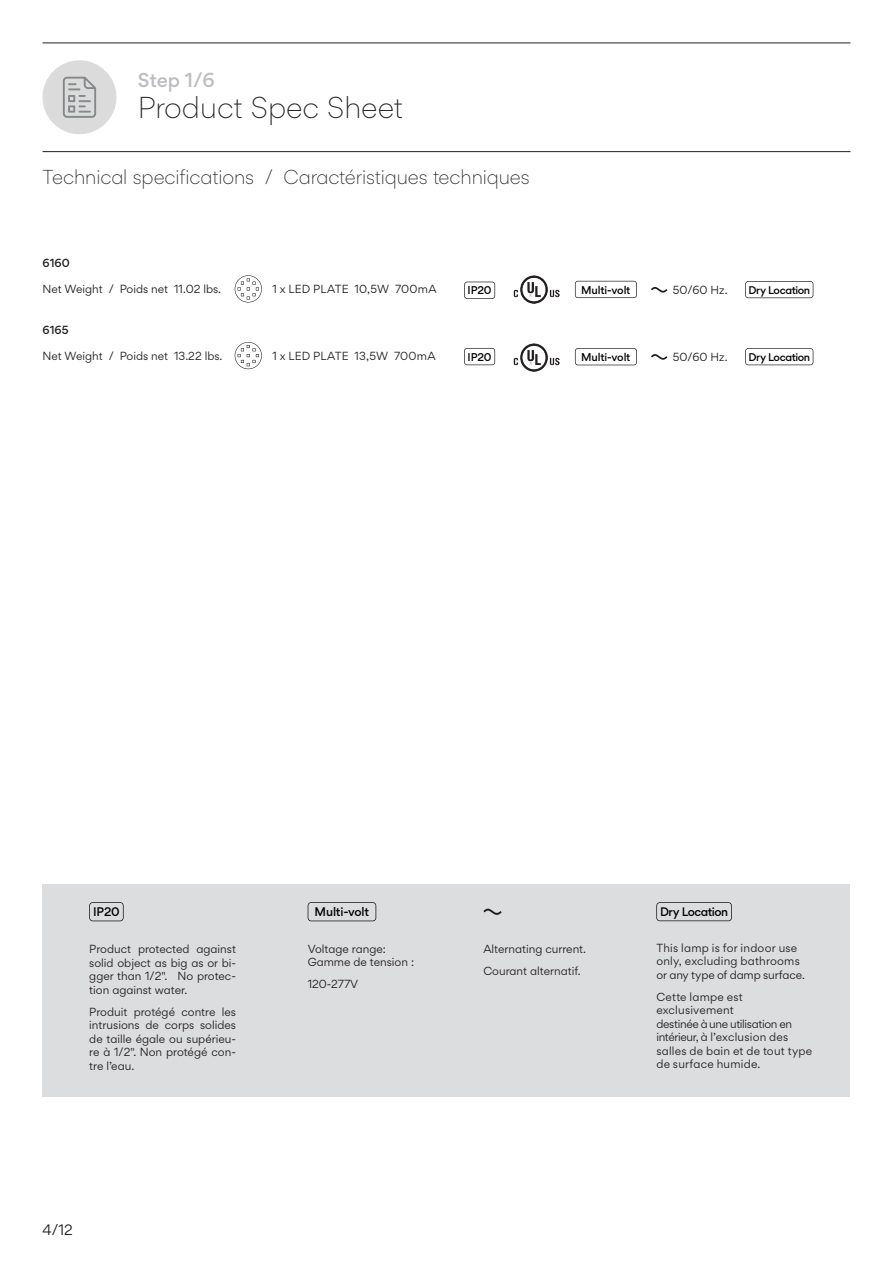
<style>
.page{position:relative;width:893px;height:1263px;background:#fff}
.page>*{position:absolute;margin:0;border:0;box-sizing:border-box;transform-origin:0 0}
.Texto_Ficha_Tripa_20{font:300 27px "Gordita";color:#231f20}
.t1{font:300 18px "Gordita";letter-spacing:-.005em;color:#231f20}
.Texto_Ficha_Tripa_20-2{font:500 18px "Gordita";color:#bcbdc0}
.t2{font:13.5px "Gordita";color:#231f20}
.t3{font:500 11.1px "Gordita";letter-spacing:-.025em;color:#010101}
.t4{font:10.5px/13.5px "Gordita";color:#231f20;text-align:justify}
.t5{font:10.5px/13.5px "Gordita";letter-spacing:.02em;color:#231f20}
.t6{font:500 10.5px "Gordita";color:#231f20}
.t7{font:500 10.05px "Gordita";letter-spacing:-.015em;color:#010101}
.t8{font:500 9.9px "Gordita";letter-spacing:-.04em;color:#010101}
</style>
<div class="page">
<hr style="left:43px;top:43px;width:807px;height:1px;background:#231f20">
<div style="left:43px;top:60px;width:73px;height:74px;background:#dadbda;border-radius:50%"></div>
<svg style="left:63px;top:77px;width:33px;height:41px"></svg>
<hr style="left:43px;top:151px;width:807px;height:1px;background:#231f20">
<svg style="left:464px;top:282px;width:31px;height:17px"></svg>
<svg style="left:464px;top:348px;width:31px;height:17px"></svg>
<img style="left:513px;top:276px;width:47px;height:28px">
<img style="left:513px;top:343px;width:47px;height:28px">
<svg style="left:745px;top:348px;width:68px;height:17px"></svg>
<svg style="left:745px;top:281px;width:68px;height:17px"></svg>
<svg style="left:235px;top:275px;width:27px;height:27px"></svg>
<svg style="left:235px;top:342px;width:27px;height:27px"></svg>
<svg style="left:651px;top:287px;width:16px;height:6px"></svg>
<svg style="left:651px;top:354px;width:16px;height:6px"></svg>
<svg style="left:575px;top:281px;width:62px;height:17px"></svg>
<svg style="left:575px;top:348px;width:62px;height:17px"></svg>
<div style="left:43px;top:884px;width:807px;height:213px;background:#dcdddf"></div>
<svg style="left:89px;top:902px;width:35px;height:19px"></svg>
<svg style="left:656px;top:902px;width:76px;height:19px"></svg>
<svg style="left:483px;top:909px;width:19px;height:6px"></svg>
<svg style="left:308px;top:902px;width:68px;height:19px"></svg>
<p class="Texto_Ficha_Tripa_20-2" style="left:138px;top:66px;width:79px">Step 1/6</p>
<p class="Texto_Ficha_Tripa_20" style="left:138px;top:88px;width:267px">Product Spec Sheet</p>
<p class="t1" style="left:43px;top:164px;width:489px">Technical specifications / Caractéristiques techniques</p>
<p class="t6" style="left:43px;top:255px;width:29px">6160</p>
<p class="t4" style="left:43px;top:282px;width:180px">Net Weight / Poids net 11.02 lbs.</p>
<p class="t6" style="left:43px;top:322px;width:28px">6165</p>
<p class="t4" style="left:272px;top:281px;width:166px">1 x LED PLATE 10,5W 700mA</p>
<p class="t7" style="left:468px;top:283px;width:26px">IP20</p>
<p class="t7" style="left:581px;top:282px;width:51px">Multi-volt</p>
<p class="t4" style="left:673px;top:283px;width:56px">50/60 Hz.</p>
<p class="t8" style="left:748px;top:283px;width:63px">Dry Location</p>
<p class="t4" style="left:272px;top:349px;width:165px">1 x LED PLATE 13,5W 700mA</p>
<p class="t4" style="left:43px;top:349px;width:181px">Net Weight / Poids net 13.22 lbs.</p>
<p class="t8" style="left:748px;top:350px;width:63px">Dry Location</p>
<p class="t4" style="left:673px;top:350px;width:56px">50/60 Hz.</p>
<p class="t7" style="left:581px;top:349px;width:51px">Multi-volt</p>
<p class="t7" style="left:468px;top:349px;width:26px">IP20</p>
<p class="t3" style="left:93px;top:904px;width:28px">IP20</p>
<p class="t4" style="left:89px;top:942px;width:148px">Product protected against solid object as big as or bi&shy;gger than 1/2". No protec&shy;tion against water.</p>
<p class="t4" style="left:89px;top:1004px;width:148px">Produit protégé contre les intrusions de corps solides de taille égale ou supérieu&shy;re à 1/2". Non protégé con&shy;tre l’eau.</p>
<p class="t2" style="left:43px;top:1220px;width:32px">4/12</p>
<p class="t3" style="left:315px;top:904px;width:56px">Multi-volt</p>
<p class="t3" style="left:660px;top:904px;width:70px">Dry Location</p>
<p class="t4" style="left:308px;top:942px;width:80px">Voltage range:</p>
<p class="t4" style="left:308px;top:955px;width:108px">Gamme de tension :</p>
<p class="t4" style="left:308px;top:977px;width:52px">120-277V</p>
<p class="t4" style="left:483px;top:942px;width:104px">Alternating current.</p>
<p class="t4" style="left:483px;top:964px;width:99px">Courant alternatif.</p>
<p class="t5" style="left:656px;top:940px;width:150px">This lamp is for indoor use only, excluding bathrooms or any type of damp surface.</p>
<p class="t4" style="left:656px;top:989px;width:157px;text-align:left">Cette lampe est exclusivement<br>destinée à une utilisation en intérieur, à l’exclusion des salles de bain et de tout type de surface humide.</p>
</div>
